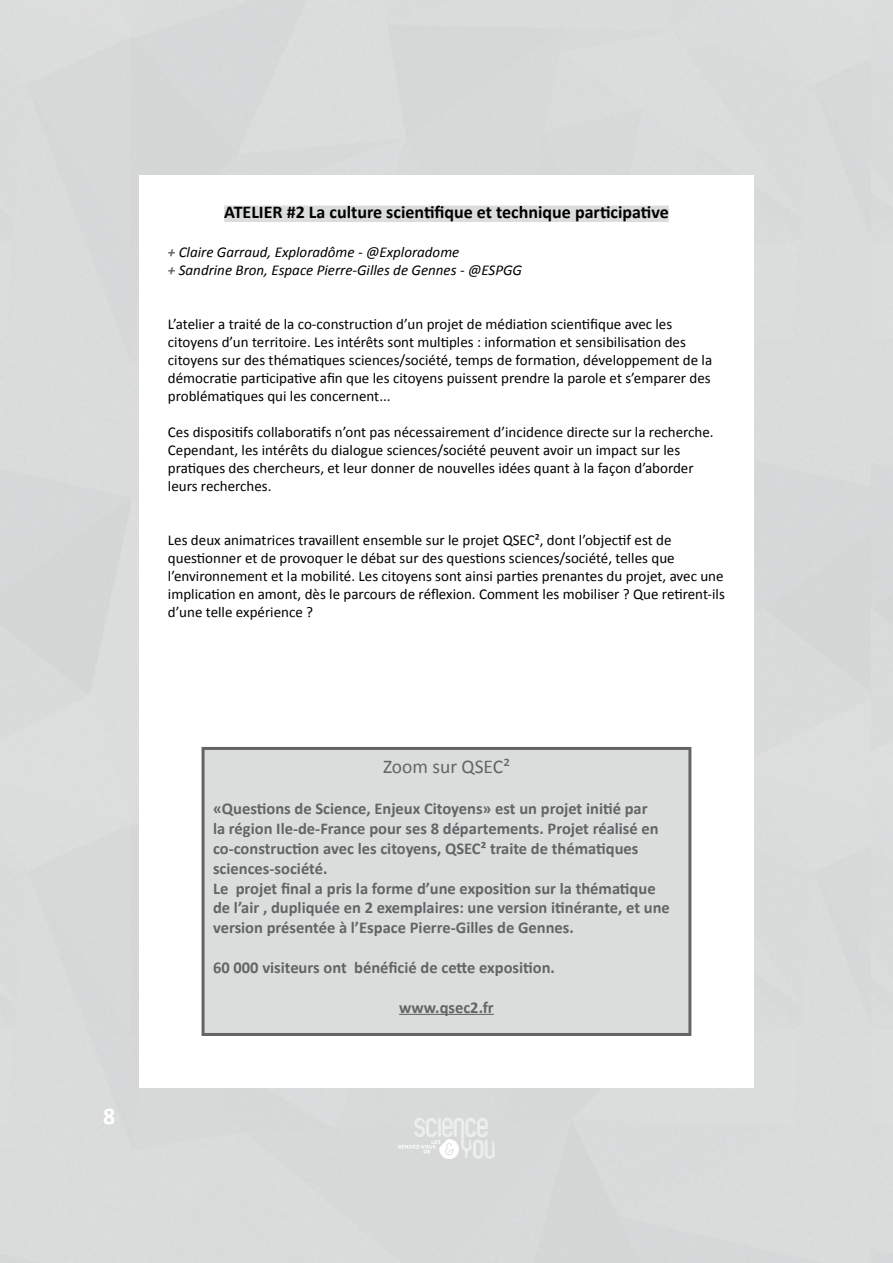
<style>
.page{position:relative;width:893px;height:1263px;background:#fff}
.page>*{position:absolute;margin:0;border:0;box-sizing:border-box;transform-origin:0 0}
.t1{font:700 24px "Calibri";color:#fff}
.t2{font:19.5px "Calibri";color:#636466}
.t3{font:700 18px "Calibri";color:#000}
.t4{font:700 16.5px/19.8px "Calibri";color:#636466}
.t5{font:15px/18px "Calibri";color:#000}
.t6{font:italic 15px/18px "Calibri";color:#000}
.s1{font-weight:700;color:#636466}
</style>
<div class="page">
<div style="left:872px;top:0;width:21px;height:1263px;background:#dadbdb"></div>
<div style="left:224px;top:205px;width:445px;height:17px;background:#dbdddd"></div>
<div style="left:203px;top:748px;width:487px;height:286px;background:#dbdddd"></div>
<hr style="left:399px;top:1014px;width:95px;height:1px;background:#636466">
<div style="left:202px;top:747px;width:489px;height:289px;border:3px solid #636466"></div>
<img style="left:398px;top:1118px;width:97px;height:40px">
<p class="t3" style="left:224px;top:200px;width:446px">ATELIER #2 La culture scientifique et technique participative</p>
<p class="t6" style="left:168px;top:243px;width:356px"><span class="s1">+</span> Claire Garraud, Exploradôme - @Exploradome<br><span class="s1">+</span> Sandrine Bron, Espace Pierre-Gilles de Gennes - @ESPGG</p>
<p class="t5" style="left:168px;top:315px;width:546px">L’atelier a traité de la co-construction d’un projet de médiation scientifique avec les citoyens d’un territoire. Les intérêts sont multiples : information et sensibilisation des citoyens sur des thématiques sciences/société, temps de formation, développement de la démocratie participative afin que les citoyens puissent prendre la parole et s’emparer des problématiques qui les concernent...</p>
<p class="t5" style="left:168px;top:423px;width:547px">Ces dispositifs collaboratifs n’ont pas nécessairement d’incidence directe sur la recherche.<br>Cependant, les intérêts du dialogue sciences/société peuvent avoir un impact sur les pratiques des chercheurs, et leur donner de nouvelles idées quant à la façon d’aborder leurs recherches.</p>
<p class="t5" style="left:168px;top:531px;width:558px">Les deux animatrices travaillent ensemble sur le projet QSEC², dont l’objectif est de questionner et de provoquer le débat sur des questions sciences/société, telles que l’environnement et la mobilité. Les citoyens sont ainsi parties prenantes du projet, avec une implication en amont, dès le parcours de réflexion. Comment les mobiliser ? Que retirent-ils d’une telle expérience ?</p>
<h1 class="t1" style="left:103px;top:1100px;width:14px">8</h1>
<h2 class="t2" style="left:383px;top:754px;width:128px">Zoom sur QSEC²</h2>
<p class="t4" style="left:213px;top:799px;width:458px">«Questions de Science, Enjeux Citoyens» est un projet initié par<br>la région Ile-de-France pour ses 8 départements. Projet réalisé en co-construction avec les citoyens, QSEC² traite de thématiques sciences-société.<br>Le projet final a pris la forme d’une exposition sur la thématique de l’air , dupliquée en 2 exemplaires: une version itinérante, et une version présentée à l’Espace Pierre-Gilles de Gennes.</p>
<p class="t4" style="left:213px;top:957px;width:343px">60 000 visiteurs ont bénéficié de cette exposition.</p>
<p class="t4" style="left:399px;top:997px;width:96px">www.qsec2.fr</p>
</div>
